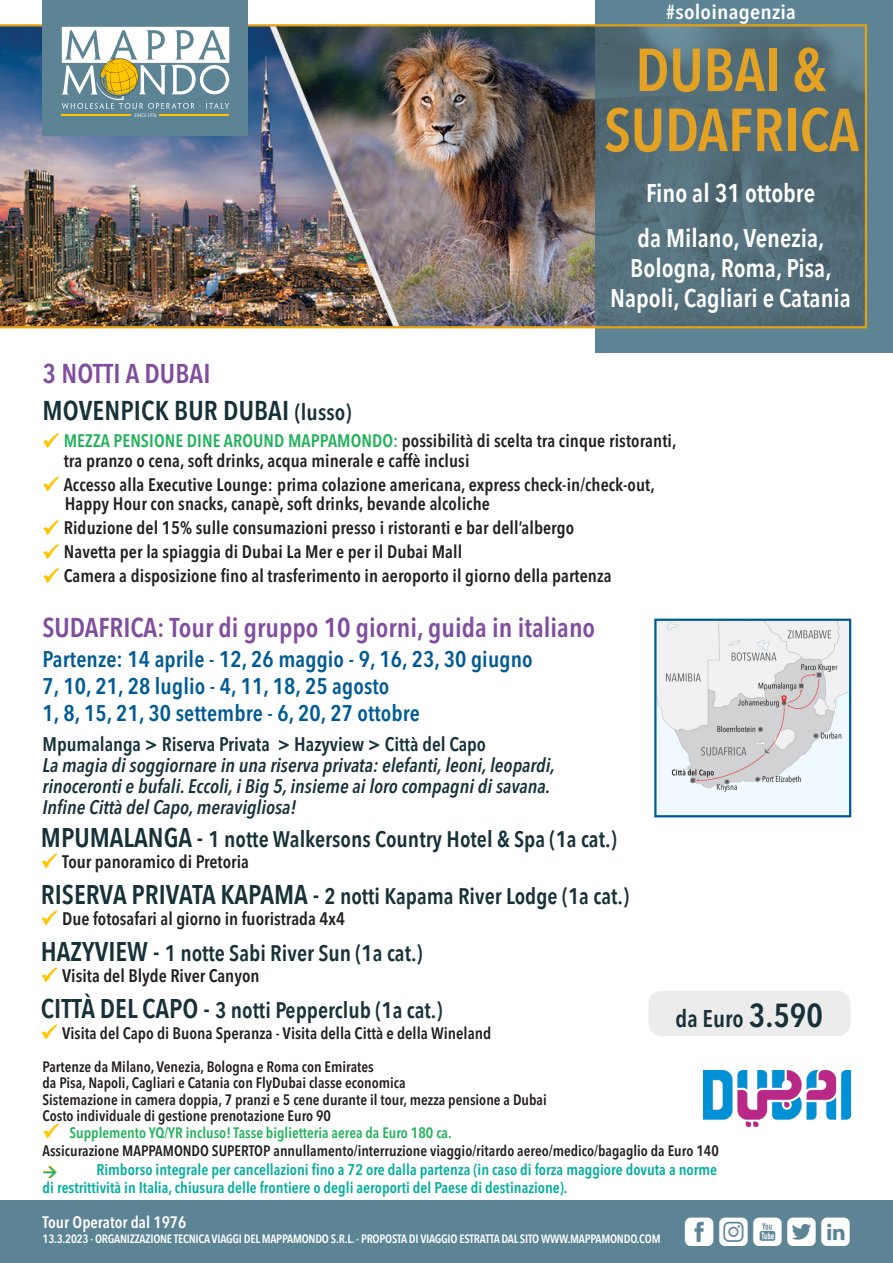
<style>
.page{position:relative;width:893px;height:1263px;background:#fff}
.page>*{position:absolute;margin:0;border:0;box-sizing:border-box;transform-origin:0 0}
.t1{font:600 condensed 60px/60px "Avenir Next LT Pro";color:#e4a225;text-align:center}
.t2{font:36px "Mappamondoutil";letter-spacing:.125em;color:#fff}
.t3{font:600 condensed 27px "Avenir Next LT Pro";color:#814d9e}
.t4{font:600 condensed 27px/37.5px "Avenir Next LT Pro";letter-spacing:.005em;color:#173138}
.t5{font:600 25.5px "Avenir Next Condensed";color:#fff}
.t6{font:600 condensed 24px "Avenir Next LT Pro";color:#173138}
.t7{font:200 24px "Avenir Next Condensed";color:#173138}
.t8{font:600 22.5px "Avenir Next Condensed";color:#173138}
.t9{font:600 condensed 22.5px "Avenir Next LT Pro";letter-spacing:.005em;color:#005b94}
.t10{font:600 condensed 20.25px "Avenir Next LT Pro";letter-spacing:.01em;color:#fff;scale:1.11 1}
.t11{font:italic 600 condensed 19.5px "Avenir Next LT Pro";color:#173138}
.t12{font:600 condensed 19.5px "Avenir Next LT Pro";color:#173138}
.t13{font:600 condensed 18px/19.5px "Avenir Next LT Pro";letter-spacing:.005em;color:#231f20}
.t14{font:600 condensed 16.5px "Avenir Next LT Pro";color:#231f20}
.t15{font:600 condensed 16.5px "Avenir Next LT Pro";color:#fff}
.t16{font:600 condensed 15.45px/18px "Avenir Next LT Pro";color:#00ae9d}
.t17{font:600 condensed 15px "Avenir Next LT Pro";color:#231f20}
.t18{font:600 condensed 15px "Avenir Next LT Pro";color:#21b259}
.t19{font:600 condensed 12px "Avenir Next LT Pro";letter-spacing:-.02em;color:#fff}
.s1{color:#814d9e}
.s2{font-size:22.5px}
.s3{color:#21b259}
.s4{font-size:27px}
.s5{font-size:33px}
</style>
<div class="page">
<div style="left:648px;top:991px;width:202px;height:45px;background:#ececec;border-radius:13px"></div>
<div style="left:0;top:1200px;width:893px;height:63px;background:#5c8495"></div>
<div style="left:595px;top:0;width:298px;height:353px;background:#5c8495"></div>
<img style="left:657px;top:622px;width:191px;height:192px">
<div style="left:654px;top:619px;width:197px;height:198px;border:2px solid #005b94"></div>
<img style="left:0;top:24px;width:867px;height:304px">
<div style="left:42px;top:0;width:206px;height:136px;background:#5c8495"></div>
<svg style="left:62px;top:27px;width:167px;height:90px"></svg>
<img style="left:703px;top:1070px;width:147px;height:57px">
<p class="t10" style="left:666px;top:0;width:118px">#soloinagenzia</p>
<p class="t1" style="left:604px;top:40px;width:257px">DUBAI &amp;<br>SUDAFRICA</p>
<p class="t5" style="left:646px;top:171px;width:171px">Fino al 31 ottobre</p>
<p class="t5" style="left:637px;top:216px;width:189px">da Milano, Venezia,</p>
<p class="t5" style="left:630px;top:246px;width:203px">Bologna, Roma, Pisa,</p>
<p class="t5" style="left:610px;top:276px;width:242px">Napoli, Cagliari e Catania</p>
<h3 class="t7" style="left:604px;top:27px;width:7px">-</h3>
<p class="t4" style="left:43px;top:354px;width:311px"><span class="s1">3 NOTTI A DUBAI<br></span>MOVENPICK BUR DUBAI <span class="s2">(lusso)</span></p>
<p class="t13" style="left:64px;top:431px;width:614px"><span class="s3">MEZZA PENSIONE DINE AROUND MAPPAMONDO:</span> possibilità di scelta tra cinque ristoranti, tra pranzo o cena, soft drinks, acqua minerale e caffè inclusi</p>
<p class="t13" style="left:64px;top:475px;width:593px">Accesso alla Executive Lounge: prima colazione americana, express check-in/check-out,<br>Happy Hour con snacks, canapè, soft drinks, bevande alcoliche</p>
<p class="t13" style="left:64px;top:518px;width:512px">Riduzione del 15% sulle consumazioni presso i ristoranti e bar dell’albergo</p>
<p class="t13" style="left:64px;top:542px;width:400px">Navetta per la spiaggia di Dubai La Mer e per il Dubai Mall</p>
<p class="t13" style="left:64px;top:566px;width:549px">Camera a disposizione fino al trasferimento in aeroporto il giorno della partenza</p>
<p class="t3" style="left:43px;top:611px;width:554px">SUDAFRICA: Tour di gruppo 10 giorni, guida in italiano</p>
<p class="t9" style="left:43px;top:645px;width:492px">Partenze: 14 aprile - 12, 26 maggio - 9, 16, 23, 30 giugno</p>
<p class="t9" style="left:43px;top:672px;width:348px">7, 10, 21, 28 luglio - 4, 11, 18, 25 agosto</p>
<p class="t9" style="left:43px;top:699px;width:379px">1, 8, 15, 21, 30 settembre - 6, 20, 27 ottobre</p>
<p class="t12" style="left:43px;top:732px;width:445px">Mpumalanga &gt; Riserva Privata &gt; Hazyview &gt; Città del Capo</p>
<p class="t11" style="left:43px;top:753px;width:514px">La magia di soggiornare in una riserva privata: elefanti, leoni, leopardi,</p>
<p class="t11" style="left:43px;top:774px;width:509px">rinoceronti e bufali. Eccoli, i Big 5, insieme ai loro compagni di savana.</p>
<p class="t11" style="left:43px;top:795px;width:256px">Infine Città del Capo, meravigliosa!</p>
<p class="t8" style="left:41px;top:819px;width:577px"><span class="s4">MPUMALANGA -</span> 1 notte Walkersons Country Hotel &amp; Spa (1a cat.)</p>
<p class="t13" style="left:62px;top:851px;width:188px">Tour panoramico di Pretoria</p>
<p class="t8" style="left:41px;top:876px;width:590px"><span class="s4">RISERVA PRIVATA KAPAMA -</span> 2 notti Kapama River Lodge (1a cat.)</p>
<p class="t13" style="left:62px;top:908px;width:284px">Due fotosafari al giorno in fuoristrada 4x4</p>
<p class="t8" style="left:41px;top:933px;width:383px"><span class="s4">HAZYVIEW -</span> 1 notte Sabi River Sun (1a cat.)</p>
<p class="t13" style="left:62px;top:965px;width:199px">Visita del Blyde River Canyon</p>
<p class="t8" style="left:41px;top:990px;width:403px"><span class="s4">CITTÀ DEL CAPO -</span> 3 notti Pepperclub (1a cat.)</p>
<p class="t14" style="left:62px;top:1023px;width:431px">Visita del Capo di Buona Speranza - Visita della Città e della Wineland</p>
<p class="t6" style="left:675px;top:1004px;width:149px">da Euro <span class="s5">3.590</span></p>
<p class="t17" style="left:43px;top:1057px;width:333px">Partenze da Milano, Venezia, Bologna e Roma con Emirates</p>
<p class="t17" style="left:43px;top:1074px;width:365px">da Pisa, Napoli, Cagliari e Catania con FlyDubai classe economica</p>
<p class="t17" style="left:43px;top:1090px;width:506px">Sistemazione in camera doppia, 7 pranzi e 5 cene durante il tour, mezza pensione a Dubai</p>
<p class="t17" style="left:43px;top:1107px;width:290px">Costo individuale di gestione prenotazione Euro 90</p>
<p class="t18" style="left:70px;top:1123px;width:384px">Supplemento YQ/YR incluso! Tasse biglietteria aerea da Euro 180 ca.</p>
<p class="t17" style="left:43px;top:1141px;width:678px">Assicurazione MAPPAMONDO SUPERTOP annullamento/interruzione viaggio/ritardo aereo/medico/bagaglio da Euro 140</p>
<p class="t16" style="left:43px;top:1161px;width:676px;text-indent:54px">Rimborso integrale per cancellazioni fino a 72 ore dalla partenza (in caso di forza maggiore dovuta a norme di restrittività in Italia, chiusura delle frontiere o degli aeroporti del Paese di destinazione).</p>
<p class="t15" style="left:43px;top:1212px;width:145px">Tour Operator dal 1976</p>
<p class="t19" style="left:43px;top:1231px;width:620px">13.3.2023 - ORGANIZZAZIONE TECNICA VIAGGI DEL MAPPAMONDO S.R.L. - PROPOSTA DI VIAGGIO ESTRATTA DAL SITO WWW.MAPPAMONDO.COM</p>
<p class="t2" style="left:685px;top:1212px;width:167px">fiytl</p>
</div>
